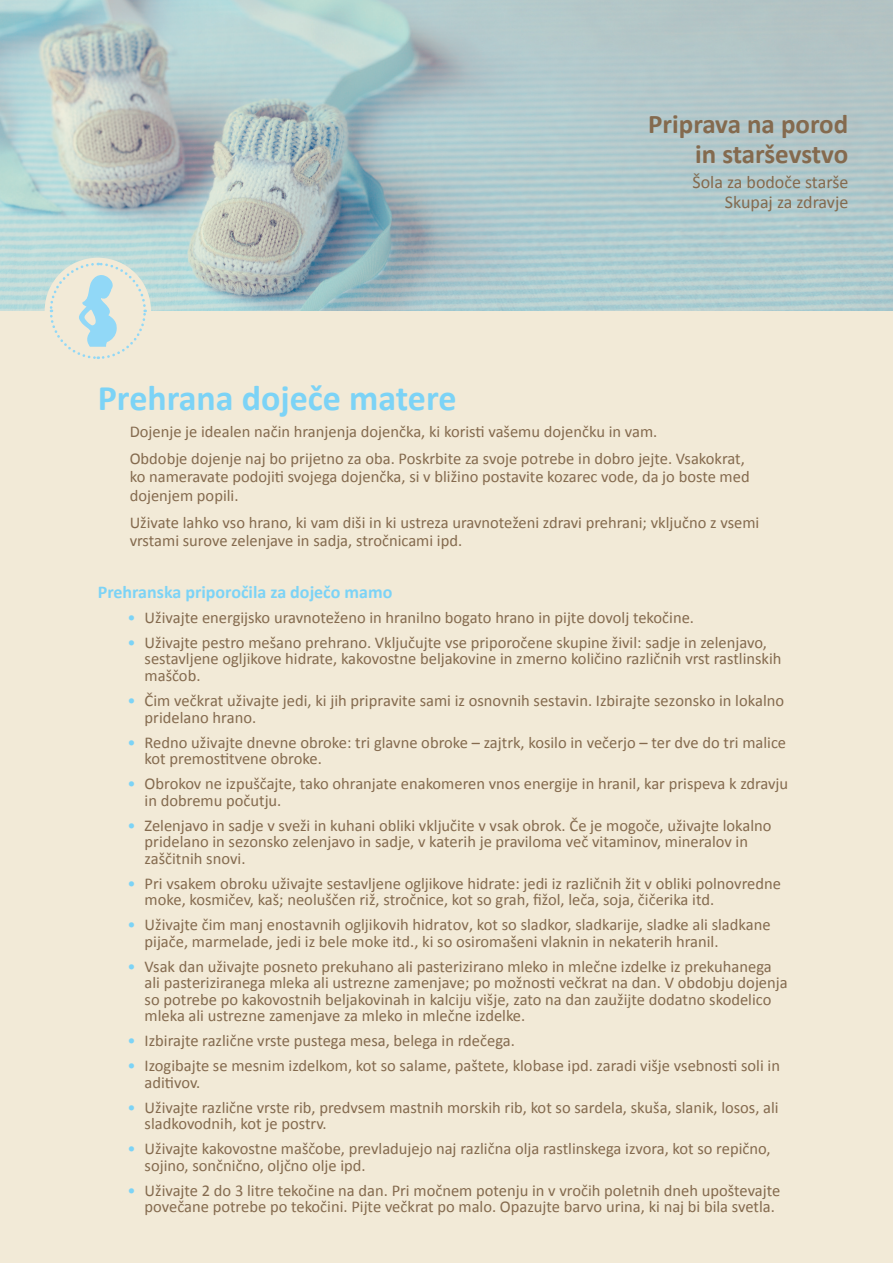
<style>
.page{position:relative;width:893px;height:1263px;background:#f2ead7}
.page>*{position:absolute;margin:0;border:0;box-sizing:border-box;transform-origin:0 0}
.N0_-_glavni_naslovi{font:700 36px "Calibri";color:#7cd3f6}
.tekoce_besedilo{font:700 27px/30px "Calibri";color:#846a4e;text-align:right}
.tekoce_besedilo-2{font:18px/20px "Calibri";color:#846a4e;text-align:right}
.N2_-_izrocek{font:700 18px "Calibri";color:#7cd3f6}
.Buleti_besedilo{font:16.5px/16.5px "Calibri";color:#846a4e}
.tekoce_besedilo-3{font:16.5px/18.5px "Calibri";color:#846a4e}
.s1{color:#7cd3f6}
</style>
<div class="page">
<img style="left:0;top:0;width:893px;height:310px">
<div style="left:45px;top:258px;width:106px;height:106px;background:#f2ead7;border-radius:50%"></div>
<svg style="left:48px;top:261px;width:99px;height:98px"></svg>
<p class="tekoce_besedilo" style="left:648px;top:109px;width:202px">Priprava na porod in starševstvo</p>
<p class="tekoce_besedilo-2" style="left:692px;top:173px;width:157px">Šola za bodoče starše<br>Skupaj za zdravje</p>
<p class="N0_-_glavni_naslovi" style="left:98px;top:375px;width:360px">Prehrana doječe matere</p>
<p class="tekoce_besedilo-3" style="left:130px;top:422px;width:529px">Dojenje je idealen način hranjenja dojenčka, ki koristi vašemu dojenčku in vam.</p>
<p class="tekoce_besedilo-3" style="left:130px;top:449px;width:621px">Obdobje dojenje naj bo prijetno za oba. Poskrbite za svoje potrebe in dobro jejte. Vsakokrat, ko nameravate podojiti svojega dojenčka, si v bližino postavite kozarec vode, da jo boste med dojenjem popili.</p>
<p class="tekoce_besedilo-3" style="left:130px;top:513px;width:631px">Uživate lahko vso hrano, ki vam diši in ki ustreza uravnoteženi zdravi prehrani; vključno z vsemi vrstami surove zelenjave in sadja, stročnicami ipd.</p>
<p class="N2_-_izrocek" style="left:98px;top:580px;width:296px">Prehranska priporočila za doječo mamo</p>
<p class="Buleti_besedilo" style="left:128px;top:609px;width:568px"><span class="s1">•</span> Uživajte energijsko uravnoteženo in hranilno bogato hrano in pijte dovolj tekočine.</p>
<p class="Buleti_besedilo" style="left:145px;top:634px;width:638px;text-indent:-17px"><span class="s1">•</span> Uživajte pestro mešano prehrano. Vključujte vse priporočene skupine živil: sadje in zelenjavo, sestavljene ogljikove hidrate, kakovostne beljakovine in zmerno količino različnih vrst rastlinskih maščob.</p>
<p class="Buleti_besedilo" style="left:145px;top:692px;width:641px;text-indent:-17px"><span class="s1">•</span> Čim večkrat uživajte jedi, ki jih pripravite sami iz osnovnih sestavin. Izbirajte sezonsko in lokalno pridelano hrano.</p>
<p class="Buleti_besedilo" style="left:145px;top:734px;width:643px;text-indent:-17px"><span class="s1">•</span> Redno uživajte dnevne obroke: tri glavne obroke – zajtrk, kosilo in večerjo – ter dve do tri malice kot premostitvene obroke.</p>
<p class="Buleti_besedilo" style="left:145px;top:775px;width:645px;text-indent:-17px"><span class="s1">•</span> Obrokov ne izpuščajte, tako ohranjate enakomeren vnos energije in hranil, kar prispeva k zdravju in dobremu počutju.</p>
<p class="Buleti_besedilo" style="left:145px;top:817px;width:628px;text-indent:-17px"><span class="s1">•</span> Zelenjavo in sadje v sveži in kuhani obliki vključite v vsak obrok. Če je mogoče, uživajte lokalno pridelano in sezonsko zelenjavo in sadje, v katerih je praviloma več vitaminov, mineralov in zaščitnih snovi.</p>
<p class="Buleti_besedilo" style="left:145px;top:875px;width:638px;text-indent:-17px"><span class="s1">•</span> Pri vsakem obroku uživajte sestavljene ogljikove hidrate: jedi iz različnih žit v obliki polnovredne moke, kosmičev, kaš; neoluščen riž, stročnice, kot so grah, fižol, leča, soja, čičerika itd.</p>
<p class="Buleti_besedilo" style="left:145px;top:916px;width:627px;text-indent:-17px"><span class="s1">•</span> Uživajte čim manj enostavnih ogljikovih hidratov, kot so sladkor, sladkarije, sladke ali sladkane pijače, marmelade, jedi iz bele moke itd., ki so osiromašeni vlaknin in nekaterih hranil.</p>
<p class="Buleti_besedilo" style="left:145px;top:958px;width:645px;text-indent:-17px"><span class="s1">•</span> Vsak dan uživajte posneto prekuhano ali pasterizirano mleko in mlečne izdelke iz prekuhanega ali pasteriziranega mleka ali ustrezne zamenjave; po možnosti večkrat na dan. V obdobju dojenja so potrebe po kakovostnih beljakovinah in kalciju višje, zato na dan zaužijte dodatno skodelico mleka ali ustrezne zamenjave za mleko in mlečne izdelke.</p>
<p class="Buleti_besedilo" style="left:128px;top:1032px;width:389px"><span class="s1">•</span> Izbirajte različne vrste pustega mesa, belega in rdečega.</p>
<p class="Buleti_besedilo" style="left:145px;top:1057px;width:637px;text-indent:-17px"><span class="s1">•</span> Izogibajte se mesnim izdelkom, kot so salame, paštete, klobase ipd. zaradi višje vsebnosti soli in aditivov.</p>
<p class="Buleti_besedilo" style="left:145px;top:1099px;width:636px;text-indent:-17px"><span class="s1">•</span> Uživajte različne vrste rib, predvsem mastnih morskih rib, kot so sardela, skuša, slanik, losos, ali sladkovodnih, kot je postrv.</p>
<p class="Buleti_besedilo" style="left:145px;top:1140px;width:628px;text-indent:-17px"><span class="s1">•</span> Uživajte kakovostne maščobe, prevladujejo naj različna olja rastlinskega izvora, kot so repično, sojino, sončnično, oljčno olje ipd.</p>
<p class="Buleti_besedilo" style="left:145px;top:1182px;width:637px;text-indent:-17px"><span class="s1">•</span> Uživajte 2 do 3 litre tekočine na dan. Pri močnem potenju in v vročih poletnih dneh upoštevajte povečane potrebe po tekočini. Pijte večkrat po malo. Opazujte barvo urina, ki naj bi bila svetla.</p>
</div>
